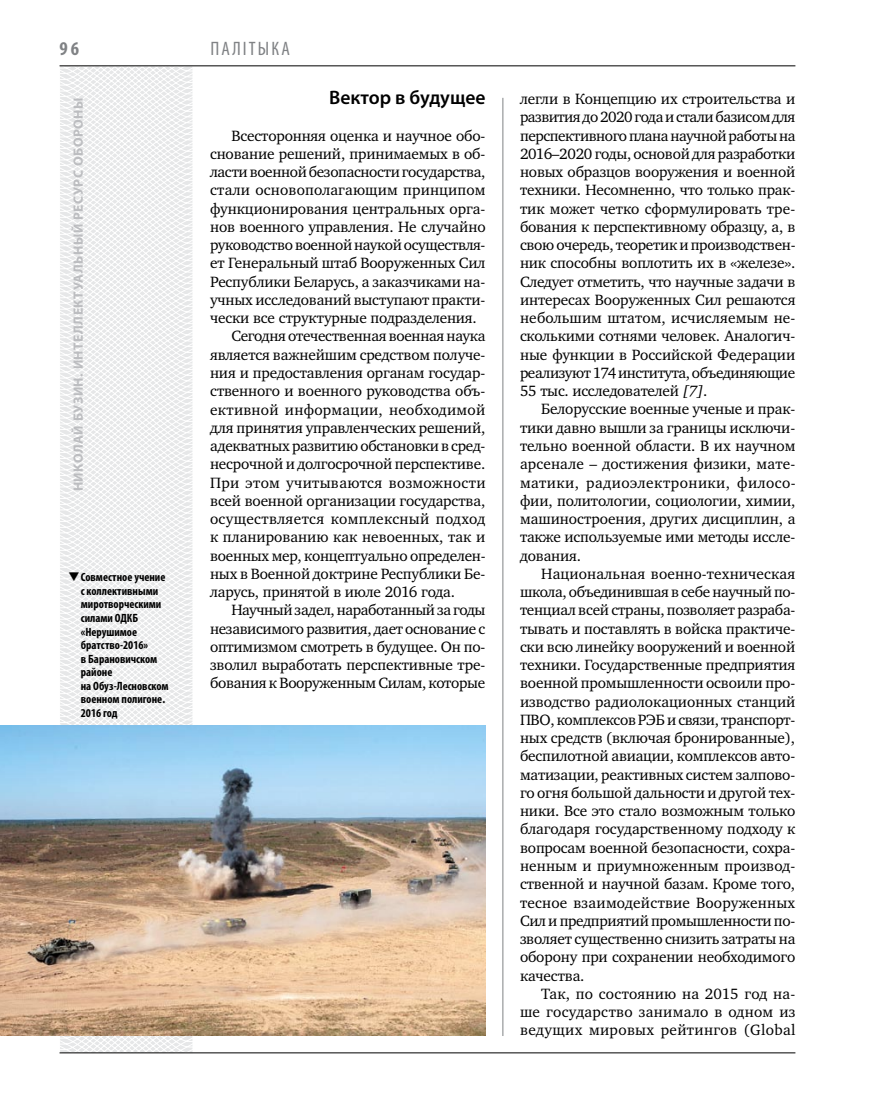
<style>
.page{position:relative;width:872px;height:1106px;background:#fff}
.page>*{position:absolute;margin:0;border:0;box-sizing:border-box;transform-origin:0 0}
.t1{font:600 19.5px "Myriad Pro";color:#000}
.t2{font:condensed 19.5px "Myriad Pro";letter-spacing:.11em;color:#808285}
.t3{font:700 condensed 19.5px "Myriad Pro";color:#808285}
.t4{font:15.3px/18.3px "Charter C";letter-spacing:-.01em;color:#000;text-align:justify}
.t5{font:15.3px "Charter C";letter-spacing:.02em;color:#000}
.t6{font:15.3px "Charter C";letter-spacing:-.03em;color:#000}
.t7{font:15.3px "Charter C";letter-spacing:.01em;color:#000}
.t8{font:15.3px "Charter C";letter-spacing:.015em;color:#000}
.t9{font:700 13.5px "Myriad Pro";letter-spacing:.04em;color:#bcbdc0}
.t10{font:700 condensed 12px/13.5px "Myriad Pro";color:#000}
.s1{font-style:italic}
</style>
<div class="page">
<svg style="left:2px;top:65px;width:249px;height:989px"></svg>
<hr style="left:502px;top:98px;width:1px;height:938px;background:#808285">
<hr style="left:60px;top:1052px;width:735px;height:1px;background:#000">
<hr style="left:60px;top:65px;width:735px;height:1px;background:#000">
<img style="left:0;top:725px;width:485px;height:310px">
<svg style="left:80px;top:581px;width:12px;height:1px"></svg>
<p class="t3" style="left:60px;top:37px;width:21px">96</p>
<p class="t2" style="left:210px;top:37px;width:81px">Палітыка</p>
<p class="t9" style="left:69px;top:491px;width:395px;rotate:-90deg">Николай БУЗИН. Интеллектуальный ресурс обороны</p>
<p class="t10" style="left:81px;top:570px;width:89px;text-indent:-13px">❑Совместное учение с коллективными миротворческими силами ОДКБ «Нерушимое братство-2016»<br>в Барановичском районе<br>на Обуз-Лесновском военном полигоне.<br>2016 год</p>
<p class="t1" style="left:329px;top:85px;width:158px">Вектор в будущее</p>
<p class="t4" style="left:231px;top:126px;width:255px">Всесторонняя оценка и научное обо-</p>
<p class="t4" style="left:210px;top:145px;width:277px">снование решений, принимаемых в об-</p>
<p class="t4" style="left:210px;top:163px;width:277px">ласти военной безопасности государства,</p>
<p class="t7" style="left:210px;top:182px;width:277px">стали основополагающим принципом</p>
<p class="t4" style="left:210px;top:199px;width:277px">функционирования центральных орга-</p>
<p class="t4" style="left:210px;top:218px;width:277px">нов военного управления. Не случайно</p>
<p class="t4" style="left:210px;top:236px;width:277px">руководство военной наукой осуществля-</p>
<p class="t4" style="left:210px;top:254px;width:277px">ет Генеральный штаб Вооруженных Сил</p>
<p class="t4" style="left:210px;top:272px;width:277px">Республики Беларусь, а заказчиками на-</p>
<p class="t4" style="left:210px;top:291px;width:277px">учных исследований выступают практи-</p>
<p class="t4" style="left:210px;top:309px;width:268px">чески все структурные подразделения.</p>
<p class="t4" style="left:231px;top:327px;width:255px">Сегодня отечественная военная наука</p>
<p class="t4" style="left:210px;top:345px;width:277px">является важнейшим средством получе-</p>
<p class="t4" style="left:210px;top:364px;width:277px">ния и предоставления органам государ-</p>
<p class="t4" style="left:210px;top:382px;width:277px">ственного и военного руководства объ-</p>
<p class="t8" style="left:210px;top:401px;width:277px">ективной информации, необходимой</p>
<p class="t4" style="left:210px;top:418px;width:277px">для принятия управленческих решений,</p>
<p class="t4" style="left:210px;top:437px;width:277px">адекватных развитию обстановки в сред-</p>
<p class="t4" style="left:210px;top:455px;width:277px">несрочной и долгосрочной перспективе.</p>
<p class="t5" style="left:210px;top:474px;width:277px">При этом учитываются возможности</p>
<p class="t4" style="left:210px;top:491px;width:277px">всей военной организации государства,</p>
<p class="t5" style="left:210px;top:510px;width:277px">осуществляется комплексный подход</p>
<p class="t4" style="left:210px;top:528px;width:277px">к планированию как невоенных, так и</p>
<p class="t4" style="left:210px;top:546px;width:277px">военных мер, концептуально определен-</p>
<p class="t4" style="left:210px;top:564px;width:277px">ных в Военной доктрине Республики Бе-</p>
<p class="t4" style="left:210px;top:583px;width:246px">ларусь, принятой в июле 2016 года.</p>
<p class="t6" style="left:231px;top:601px;width:256px">Научный задел, наработанный за годы</p>
<p class="t4" style="left:210px;top:619px;width:277px">независимого развития, дает основание с</p>
<p class="t4" style="left:210px;top:637px;width:277px">оптимизмом смотреть в будущее. Он по-</p>
<p class="t4" style="left:210px;top:656px;width:277px">зволил выработать перспективные тре-</p>
<p class="t4" style="left:210px;top:674px;width:277px">бования к Вооруженным Силам, которые</p>
<p class="t4" style="left:520px;top:90px;width:277px">легли в Концепцию их строительства и развития до 2020 года и стали базисом для перспективного плана научной работы на 2016–2020 годы, основой для разработки новых образцов вооружения и военной техники. Несомненно, что только прак&shy;тик может четко сформулировать тре&shy;бования к перспективному образцу, а, в свою очередь, теоретик и производствен&shy;ник способны воплотить их в «железе».<br>Следует отметить, что научные задачи в интересах Вооруженных Сил решаются небольшим штатом, исчисляемым не&shy;сколькими сотнями человек. Аналогич&shy;ные функции в Российской Федерации реализуют 174 института, объединяющие 55 тыс. исследователей <span class="s1">[7]</span>.</p>
<p class="t4" style="left:520px;top:400px;width:277px;text-indent:21px">Белорусские военные ученые и прак&shy;тики давно вышли за границы исключи&shy;тельно военной области. В их научном арсенале – достижения физики, мате&shy;матики, радиоэлектроники, филосо&shy;фии, политологии, социологии, химии, машиностроения, других дисциплин, а также используемые ими методы иссле&shy;дования.</p>
<p class="t4" style="left:520px;top:564px;width:277px;text-indent:21px">Национальная военно-техническая школа, объединившая в себе научный по&shy;тенциал всей страны, позволяет разраба&shy;тывать и поставлять в войска практиче&shy;ски всю линейку вооружений и военной техники. Государственные предприятия военной промышленности освоили про&shy;изводство радиолокационных станций ПВО, комплексов РЭБ и связи, транспорт&shy;ных средств (включая бронированные), беспилотной авиации, комплексов авто&shy;матизации, реактивных систем залпово&shy;го огня большой дальности и другой тех&shy;ники. Все это стало возможным только благодаря государственному подходу к вопросам военной безопасности, сохра&shy;ненным и приумноженным производ&shy;ственной и научной базам. Кроме того, тесное взаимодействие Вооруженных Сил и предприятий промышленности по&shy;зволяет существенно снизить затраты на оборону при сохранении необходимого качества.</p>
<p class="t4" style="left:520px;top:984px;width:277px;text-indent:21px">Так, по состоянию на 2015 год на&shy;ше государство занимало в одном из ведущих мировых рейтингов (Global</p>
</div>
